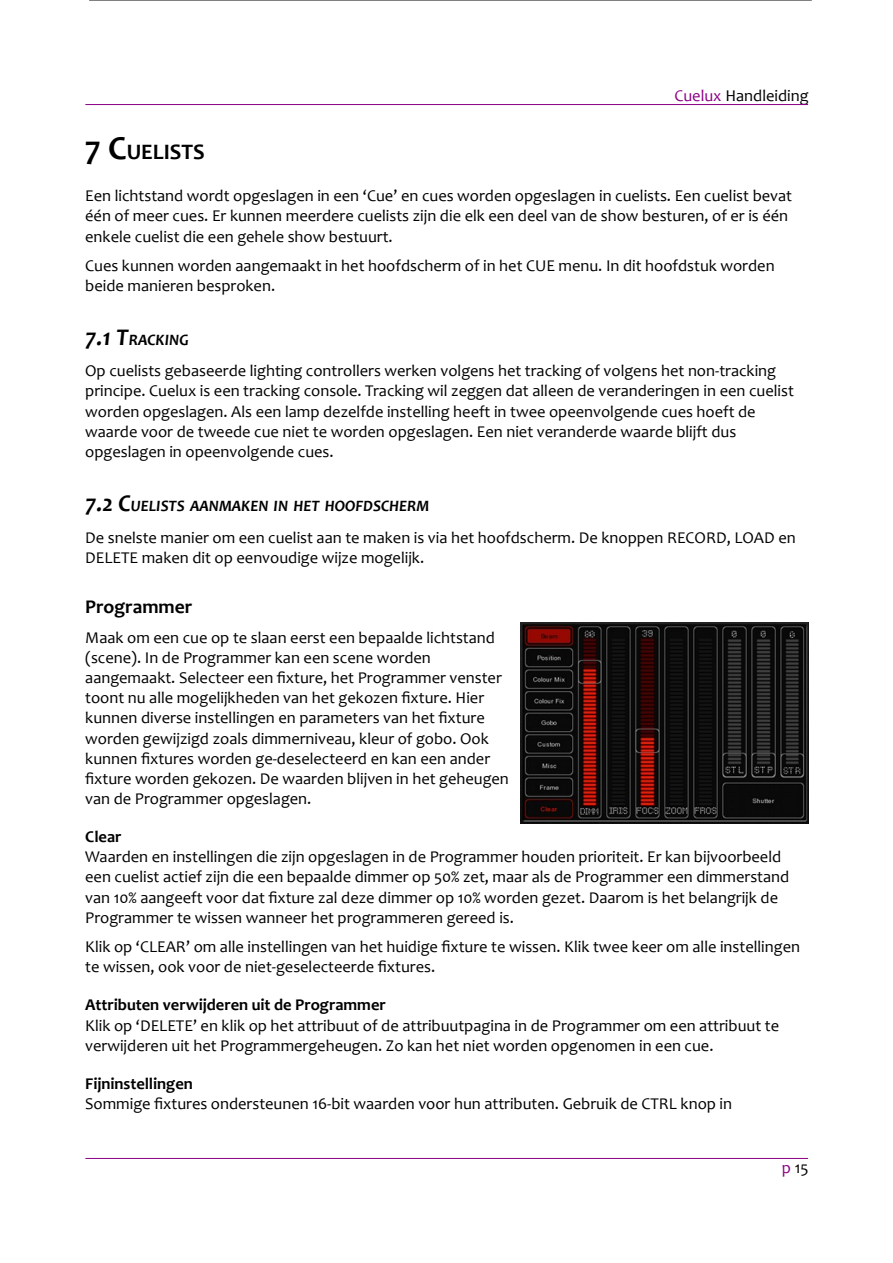
<style>
.page{position:relative;width:893px;height:1263px;background:#fff}
.page>*{position:absolute;margin:0;border:0;box-sizing:border-box;transform-origin:0 0}
.t1{font:700 22.2px "Candara";color:#000}
.t2{font:700 19.5px "Candara";color:#000}
.t3{font:16.5px/20.2px "Candara";color:#000}
.t4{font:700 16.5px "Candara";letter-spacing:-.005em;color:#000}
.t5{font:italic 700 15.9px "Candara";color:#000}
.s1{color:#8a0085}
.s2{font-size:33.6px}
.s3{font-size:24px}
</style>
<div class="page">
<img style="left:520px;top:623px;width:288px;height:200px">
<hr style="left:89px;top:0;width:722px;height:1px;background:#000">
<hr style="left:85px;top:104px;width:723px;height:1px;background:#8a0085">
<hr style="left:85px;top:1158px;width:723px;height:1px;background:#8a0085">
<p class="t3" style="left:674px;top:85px;width:136px"><span class="s1">Cuelux</span> Handleiding</p>
<h1 class="t1" style="left:85px;top:137px;width:121px"><span class="s2">7 C</span>UELISTS</h1>
<p class="t3" style="left:85px;top:185px;width:708px">Een lichtstand wordt opgeslagen in een ‘Cue’ en cues worden opgeslagen in cuelists. Een cuelist bevat één of meer cues. Er kunnen meerdere cuelists zijn die elk een deel van de show besturen, of er is één enkele cuelist die een gehele show bestuurt.</p>
<p class="t3" style="left:85px;top:255px;width:690px">Cues kunnen worden aangemaakt in het hoofdscherm of in het CUE menu. In dit hoofdstuk worden beide manieren besproken.</p>
<p class="t5" style="left:85px;top:330px;width:105px"><span class="s3">7.1 T</span>RACKING</p>
<p class="t3" style="left:85px;top:361px;width:710px">Op cuelists gebaseerde lighting controllers werken volgens het tracking of volgens het non-tracking principe. Cuelux is een tracking console. Tracking wil zeggen dat alleen de veranderingen in een cuelist worden opgeslagen. Als een lamp dezelfde instelling heeft in twee opeenvolgende cues hoeft de waarde voor de tweede cue niet te worden opgeslagen. Een niet veranderde waarde blijft dus opgeslagen in opeenvolgende cues.</p>
<p class="t5" style="left:85px;top:496px;width:345px"><span class="s3">7.2 C</span>UELISTS AANMAKEN IN HET HOOFDSCHERM</p>
<p class="t3" style="left:85px;top:527px;width:712px">De snelste manier om een cuelist aan te maken is via het hoofdscherm. De knoppen RECORD, LOAD en<br>DELETE maken dit op eenvoudige wijze mogelijk.</p>
<p class="t2" style="left:85px;top:594px;width:109px">Programmer</p>
<p class="t3" style="left:85px;top:627px;width:425px">Maak om een cue op te slaan eerst een bepaalde lichtstand (scene). In de Programmer kan een scene worden aangemaakt. Selecteer een fxture, het Programmer venster toont nu alle mogelijkheden van het gekozen fxture. Hier kunnen diverse instellingen en parameters van het fxture worden gewijzigd zoals dimmerniveau, kleur of gobo. Ook kunnen fxtures worden ge-deselecteerd en kan een ander fxture worden gekozen. De waarden blijven in het geheugen van de Programmer opgeslagen.</p>
<p class="t4" style="left:85px;top:826px;width:38px">Clear</p>
<p class="t3" style="left:85px;top:847px;width:705px">Waarden en instellingen die zijn opgeslagen in de Programmer houden prioriteit. Er kan bijvoorbeeld een cuelist actief zijn die een bepaalde dimmer op 50% zet, maar als de Programmer een dimmerstand van 10% aangeeft voor dat fxture zal deze dimmer op 10% worden gezet. Daarom is het belangrijk de Programmer te wissen wanneer het programmeren gereed is.</p>
<p class="t3" style="left:85px;top:936px;width:716px">Klik op ‘CLEAR’ om alle instellingen van het huidige fxture te wissen. Klik twee keer om alle instellingen te wissen, ook voor de niet-geselecteerde fxtures.</p>
<p class="t4" style="left:85px;top:995px;width:302px">Attributen verwijderen uit de Programmer</p>
<p class="t3" style="left:85px;top:1015px;width:695px">Klik op ‘DELETE’ en klik op het attribuut of de attribuutpagina in de Programmer om een attribuut te verwijderen uit het Programmergeheugen. Zo kan het niet worden opgenomen in een cue.</p>
<p class="t4" style="left:85px;top:1073px;width:109px">Fijninstellingen</p>
<p class="t3" style="left:85px;top:1093px;width:648px">Sommige fxtures ondersteunen 16-bit waarden voor hun attributen. Gebruik de CTRL knop in</p>
<p class="t3" style="left:782px;top:1158px;width:28px"><span class="s1">p</span> 15</p>
</div>
